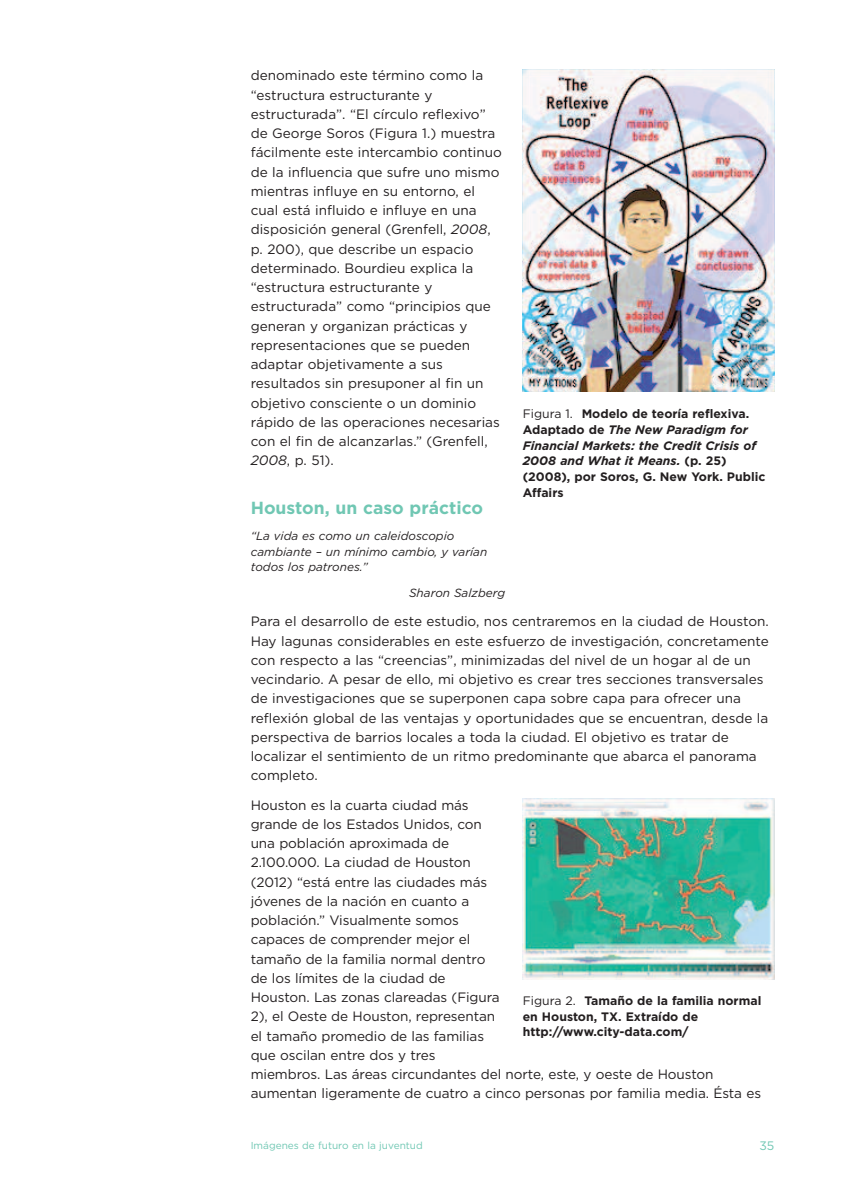
<style>
.page{position:relative;width:844px;height:1191px;background:#fff}
.page>*{position:absolute;margin:0;border:0;box-sizing:border-box;transform-origin:0 0}
.t1{font:700 17.5px "Gotham";color:#70c7b3}
.t2{font:13.65px/19.2px "Gotham";color:#231f20}
.t3{font:700 12.25px/15.8px "Gotham";color:#231f20}
.t4{font:12.25px "Gotham";color:#70c7b3}
.t5{font:italic 11.9px/15.8px "Gotham";color:#231f20}
.t6{font:10.15px "Gotham";color:#70c7b3}
.s1{font-style:italic}
.s2{font-weight:400}
</style>
<div class="page">
<img style="left:522px;top:69px;width:252px;height:322px">
<img style="left:522px;top:798px;width:252px;height:182px">
<p class="t2" style="left:251px;top:66px;width:253px">denominado este término como la “estructura estructurante y estructurada”. “El círculo reflexivo” de George Soros (Figura 1.) muestra fácilmente este intercambio continuo de la influencia que sufre uno mismo mientras influye en su entorno, el cual está influido e influye en una disposición general (Grenfell, <span class="s1">2008</span>, p. 200), que describe un espacio determinado. Bourdieu explica la “estructura estructurante y estructurada” como “principios que generan y organizan prácticas y representaciones que se pueden adaptar objetivamente a sus resultados sin presuponer al fin un objetivo consciente o un dominio rápido de las operaciones necesarias con el fin de alcanzarlas.” (Grenfell, <span class="s1">2008</span>, p. 51).</p>
<p class="t1" style="left:251px;top:498px;width:234px">Houston, un caso práctico</p>
<p class="t5" style="left:251px;top:528px;width:238px">“La vida es como un caleidoscopio cambiante – un mínimo cambio, y varían todos los patrones.”</p>
<p class="t5" style="left:409px;top:585px;width:98px">Sharon Salzberg</p>
<p class="t2" style="left:251px;top:612px;width:519px">Para el desarrollo de este estudio, nos centraremos en la ciudad de Houston.<br>Hay lagunas considerables en este esfuerzo de investigación, concretamente con respecto a las “creencias”, minimizadas del nivel de un hogar al de un vecindario. A pesar de ello, mi objetivo es crear tres secciones transversales de investigaciones que se superponen capa sobre capa para ofrecer una reflexión global de las ventajas y oportunidades que se encuentran, desde la perspectiva de barrios locales a toda la ciudad. El objetivo es tratar de localizar el sentimiento de un ritmo predominante que abarca el panorama completo.</p>
<p class="t2" style="left:251px;top:795px;width:511px">Houston es la cuarta ciudad más<br>grande de los Estados Unidos, con<br>una población aproximada de<br>2.100.000. La ciudad de Houston<br>(2012) “está entre las ciudades más<br>jóvenes de la nación en cuanto a<br>población.” Visualmente somos<br>capaces de comprender mejor el<br>tamaño de la familia normal dentro<br>de los límites de la ciudad de<br>Houston. Las zonas clareadas (Figura<br>2), el Oeste de Houston, representan<br>el tamaño promedio de las familias<br>que oscilan entre dos y tres<br>miembros. Las áreas circundantes del norte, este, y oeste de Houston aumentan ligeramente de cuatro a cinco personas por familia media. Ésta es</p>
<p class="t3" style="left:522px;top:406px;width:244px"><span class="s2">Figura 1.</span> Modelo de teoría reflexiva.<br>Adaptado de <span class="s1">The New Paradigm for<br>Financial Markets: the Credit Crisis of<br>2008 and What it Means.</span> (p. 25) (2008), por Soros, G. New York. Public<br>Affairs</p>
<p class="t3" style="left:522px;top:992px;width:240px"><span class="s2">Figura 2.</span> Tamaño de la familia normal en Houston, TX. Extraído de http://www.city-data.com/</p>
<p class="t6" style="left:251px;top:1139px;width:174px">Imágenes de futuro en la juventud</p>
<p class="t4" style="left:759px;top:1138px;width:17px">35</p>
</div>
